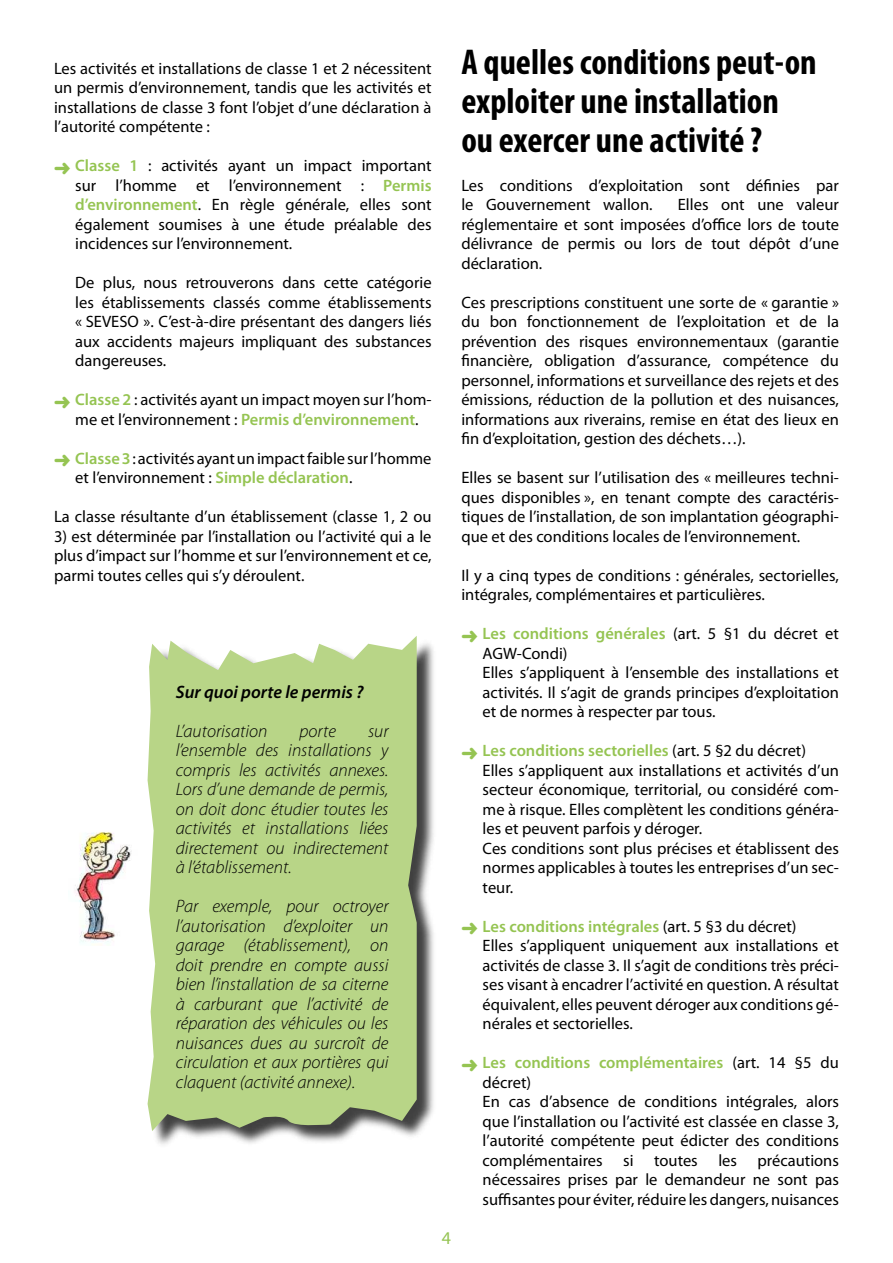
<style>
.page{position:relative;width:893px;height:1263px;background:#fff}
.page>*{position:absolute;margin:0;border:0;box-sizing:border-box;transform-origin:0 0}
.t1{font:700 condensed 36px/39px "Myriad Pro";color:#000}
.t2{font:italic 300 18px/19.5px "Myriad Pro";color:#000;text-align:justify}
.t3{font:italic 600 18px "Myriad Pro";color:#000}
.t4{font:18px "Myriad Pro";color:#95c452}
.t5{font:16.5px/19.5px "Myriad Pro";color:#000}
.s1{font-weight:600;color:#95c452}
</style>
<div class="page">
<img style="left:75px;top:832px;width:57px;height:111px">
<div style="left:148px;top:639px;width:289px;height:510px;background:#000;opacity:.75"></div>
<svg style="left:148px;top:636px;width:269px;height:495px;background:#b8d38b"></svg>
<p class="t5" style="left:54px;top:59px;width:379px;text-align:justify">Les activités et installations de classe 1 et 2 nécessitent un permis d’environnement, tandis que les activités et installations de classe 3 font l’objet d’une déclaration à l’autorité compétente :</p>
<p class="t5" style="left:75px;top:156px;width:358px;text-align:justify"><span class="s1">Classe 1</span> : activités ayant un impact important sur l’homme et l’environnement : <span class="s1">Permis d’environnement</span>. En règle générale, elles sont également soumises à une étude préalable des incidences sur l’environnement.</p>
<p class="t5" style="left:75px;top:273px;width:358px;text-align:justify">De plus, nous retrouverons dans cette catégorie les établissements classés comme établissements « SEVESO ». C’est-à-dire présentant des dangers liés aux accidents majeurs impliquant des substances dangereuses.</p>
<p class="t5" style="left:75px;top:390px;width:358px"><span class="s1">Classe 2</span> : activités ayant un impact moyen sur l’hom&shy;me et l’environnement : <span class="s1">Permis d’environnement</span>.</p>
<p class="t5" style="left:75px;top:449px;width:358px"><span class="s1">Classe 3</span> : activités ayant un impact faible sur l’homme et l’environnement : <span class="s1">Simple déclaration</span>.</p>
<p class="t5" style="left:54px;top:507px;width:379px">La classe résultante d’un établissement (classe 1, 2 ou</p>
<p class="t5" style="left:54px;top:527px;width:379px;text-align:justify">3) est déterminée par l’installation ou l’activité qui a le plus d’impact sur l’homme et sur l’environnement et ce, parmi toutes celles qui s’y déroulent.</p>
<p class="t3" style="left:176px;top:682px;width:189px">Sur quoi porte le permis ?</p>
<p class="t2" style="left:176px;top:721px;width:93px">L’autorisation</p>
<p class="t2" style="left:299px;top:721px;width:38px">porte</p>
<p class="t2" style="left:176px;top:721px;width:214px;text-indent:192px">sur l’ensemble des installations y compris les activités annexes.<br>Lors d’une demande de permis, on doit donc étudier toutes les activités et installations liées directement ou indirectement à l’établissement.</p>
<p class="t2" style="left:176px;top:897px;width:214px">Par exemple, pour octroyer l’autorisation d’exploiter un garage (établissement), on doit prendre en compte aussi bien l’installation de sa citerne à carburant que l’activité de réparation des véhicules ou les nuisances dues au surcroît de circulation et aux portières qui claquent (activité annexe).</p>
<p class="t4" style="left:442px;top:1228px;width:11px">4</p>
<h1 class="t1" style="left:461px;top:43px;width:357px">A quelles conditions peut-on exploiter une installation ou exercer une activité ?</h1>
<p class="t5" style="left:461px;top:176px;width:379px">Les conditions d’exploitation sont définies par le Gouvernement wallon.</p>
<p class="t5" style="left:461px;top:195px;width:379px;text-align:justify;text-indent:216px">Elles ont une valeur réglementaire et sont imposées d’office lors de toute délivrance de permis ou lors de tout dépôt d’une déclaration.</p>
<p class="t5" style="left:461px;top:293px;width:379px;text-align:justify">Ces prescriptions constituent une sorte de « garantie » du bon fonctionnement de l’exploitation et de la prévention des risques environnementaux (garantie financière, obligation d’assurance, compétence du personnel, informations et surveillance des rejets et des émissions, réduction de la pollution et des nuisances, informations aux riverains, remise en état des lieux en fin d’exploitation, gestion des déchets…).</p>
<p class="t5" style="left:461px;top:468px;width:379px;text-align:justify">Elles se basent sur l’utilisation des « meilleures techni&shy;ques disponibles », en tenant compte des caractéris&shy;tiques de l’installation, de son implantation géographi&shy;que et des conditions locales de l’environnement.</p>
<p class="t5" style="left:461px;top:566px;width:379px">Il y a cinq types de conditions : générales, sectorielles, intégrales, complémentaires et particulières.</p>
<p class="t5" style="left:483px;top:624px;width:358px"><span class="s1">Les conditions générales</span> (art. 5 §1 du décret et AGW-Condi)<br>Elles s’appliquent à l’ensemble des installations et activités. Il s’agit de grands principes d’exploitation et de normes à respecter par tous.</p>
<p class="t5" style="left:483px;top:741px;width:358px"><span class="s1">Les conditions sectorielles</span> (art. 5 §2 du décret)<br>Elles s’appliquent aux installations et activités d’un secteur économique, territorial, ou considéré com&shy;me à risque. Elles complètent les conditions généra&shy;les et peuvent parfois y déroger.<br>Ces conditions sont plus précises et établissent des normes applicables à toutes les entreprises d’un sec&shy;teur.</p>
<p class="t5" style="left:483px;top:917px;width:358px"><span class="s1">Les conditions intégrales</span> (art. 5 §3 du décret)<br>Elles s’appliquent uniquement aux installations et activités de classe 3. Il s’agit de conditions très préci&shy;ses visant à encadrer l’activité en question. A résultat équivalent, elles peuvent déroger aux conditions gé&shy;nérales et sectorielles.</p>
<p class="t5" style="left:483px;top:1053px;width:358px"><span class="s1">Les conditions complémentaires</span> (art. 14 §5 du décret)<br>En cas d’absence de conditions intégrales, alors que l’installation ou l’activité est classée en classe 3, l’autorité compétente peut édicter des conditions complémentaires si toutes les précautions nécessaires prises par le demandeur ne sont pas suffisantes pour éviter, réduire les dangers, nuisances</p>
</div>
